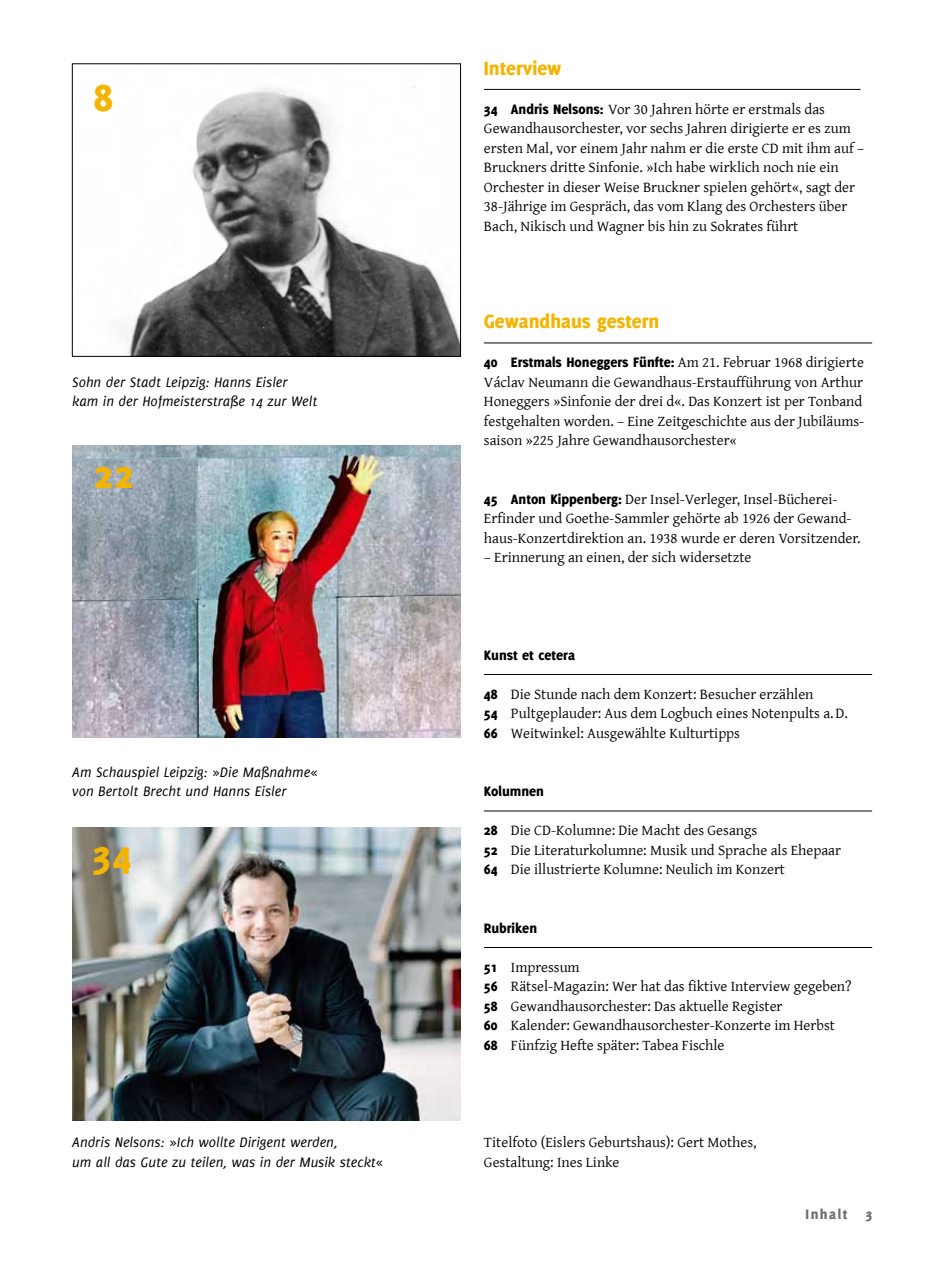
<style>
.page{position:relative;width:936px;height:1263px;background:#fff}
.page>*{position:absolute;margin:0;border:0;box-sizing:border-box;transform-origin:0 0}
.t1{font:800 42px "Delicious";color:#f3b400}
.t2{font:800 21px "Delicious";color:#f3b400}
.t3{font:15px/19.5px "Gentium";color:#000}
.t4{font:italic 15px/19.5px "Delicious";color:#000}
.t5{font:800 15px "Delicious";color:#000}
.t6{font:800 15px "Delicious";letter-spacing:.1em;color:#6e6e6e}
.s1{font-family:"Delicious";font-weight:800}
.s2{font-family:"Gentium";font-weight:400}
</style>
<div class="page">
<img style="left:72px;top:828px;width:388px;height:292px">
<img style="left:72px;top:445px;width:388px;height:293px">
<img style="left:121px;top:86px;width:337px;height:269px">
<div style="left:72px;top:64px;width:388px;height:293px;border:1px solid #000"></div>
<hr style="left:484px;top:89px;width:376px;height:1px;background:#000">
<hr style="left:484px;top:343px;width:388px;height:1px;background:#000">
<hr style="left:484px;top:674px;width:388px;height:1px;background:#000">
<hr style="left:484px;top:811px;width:388px;height:1px;background:#000">
<hr style="left:484px;top:947px;width:388px;height:1px;background:#000">
<h1 class="t1" style="left:94px;top:73px;width:20px">8</h1>
<p class="t4" style="left:72px;top:372px;width:247px">Sohn der Stadt Leipzig: Hanns Eisler kam in der Hofmeisterstraße 14 zur Welt</p>
<h1 class="t1" style="left:94px;top:450px;width:41px">22</h1>
<p class="t4" style="left:72px;top:762px;width:247px">Am Schauspiel Leipzig: »Die Maßnahme« von Bertolt Brecht und Hanns Eisler</p>
<h1 class="t1" style="left:92px;top:830px;width:41px">34</h1>
<p class="t4" style="left:72px;top:1133px;width:312px">Andris Nelsons: »Ich wollte Dirigent werden,<br>um all das Gute zu teilen, was in der Musik steckt«</p>
<h2 class="t2" style="left:484px;top:56px;width:79px">Interview</h2>
<p class="t3" style="left:484px;top:98px;width:381px"><span class="s1">34 Andris Nelsons:</span> Vor 30 Jahren hörte er erstmals das Gewandhausorchester, vor sechs Jahren dirigierte er es zum ersten Mal, vor einem Jahr nahm er die erste CD mit ihm auf – Bruckners dritte Sinfonie. »Ich habe wirklich noch nie ein Orchester in dieser Weise Bruckner spielen gehört«, sagt der 38-Jährige im Gespräch, das vom Klang des Orchesters über Bach, Nikisch und Wagner bis hin zu Sokrates führt</p>
<h2 class="t2" style="left:484px;top:309px;width:177px">Gewandhaus gestern</h2>
<p class="t5" style="left:484px;top:354px;width:381px">40 Erstmals Honeggers Fünfte: <span class="s2">Am 21. Februar 1968 dirigierte</span></p>
<p class="t3" style="left:484px;top:371px;width:382px">Václav Neumann die Gewandhaus-Erstaufführung von Arthur Honeggers »Sinfonie der drei d«. Das Konzert ist per Tonband festgehalten worden. – Eine Zeitgeschichte aus der Jubiläums&shy;saison »225 Jahre Gewandhausorchester«</p>
<p class="t3" style="left:484px;top:488px;width:378px"><span class="s1">45 Anton Kippenberg:</span> Der Insel-Verleger, Insel-Bücherei-<br>Erfinder und Goethe-Sammler gehörte ab 1926 der Gewand&shy;haus-Konzertdirektion an. 1938 wurde er deren Vorsitzender.</p>
<p class="t3" style="left:484px;top:547px;width:269px">– Erinnerung an einen, der sich widersetzte</p>
<p class="t5" style="left:484px;top:646px;width:93px">Kunst et cetera</p>
<p class="t3" style="left:484px;top:683px;width:365px"><span class="s1">48</span> Die Stunde nach dem Konzert: Besucher erzählen<br><span class="s1">54</span> Pultgeplauder: Aus dem Logbuch eines Notenpults a.D.<br><span class="s1">66</span> Weitwinkel: Ausgewählte Kulturtipps</p>
<p class="t5" style="left:484px;top:783px;width:62px">Kolumnen</p>
<p class="t3" style="left:484px;top:820px;width:358px"><span class="s1">28</span> Die CD-Kolumne: Die Macht des Gesangs<br><span class="s1">52</span> Die Literaturkolumne: Musik und Sprache als Ehepaar<br><span class="s1">64</span> Die illustrierte Kolumne: Neulich im Konzert</p>
<p class="t5" style="left:484px;top:919px;width:55px">Rubriken</p>
<p class="t3" style="left:484px;top:956px;width:369px"><span class="s1">51</span> Impressum<br><span class="s1">56</span> Rätsel-Magazin: Wer hat das fiktive Interview gegeben?<br><span class="s1">58</span> Gewandhausorchester: Das aktuelle Register<br><span class="s1">60</span> Kalender: Gewandhausorchester-Konzerte im Herbst <span class="s1">68</span> Fünfzig Hefte später: Tabea Fischle</p>
<p class="t3" style="left:484px;top:1132px;width:274px">Titelfoto (Eislers Geburtshaus): Gert Mothes,<br>Gestaltung: Ines Linke</p>
<p class="t6" style="left:805px;top:1206px;width:68px">Inhalt 3</p>
</div>
